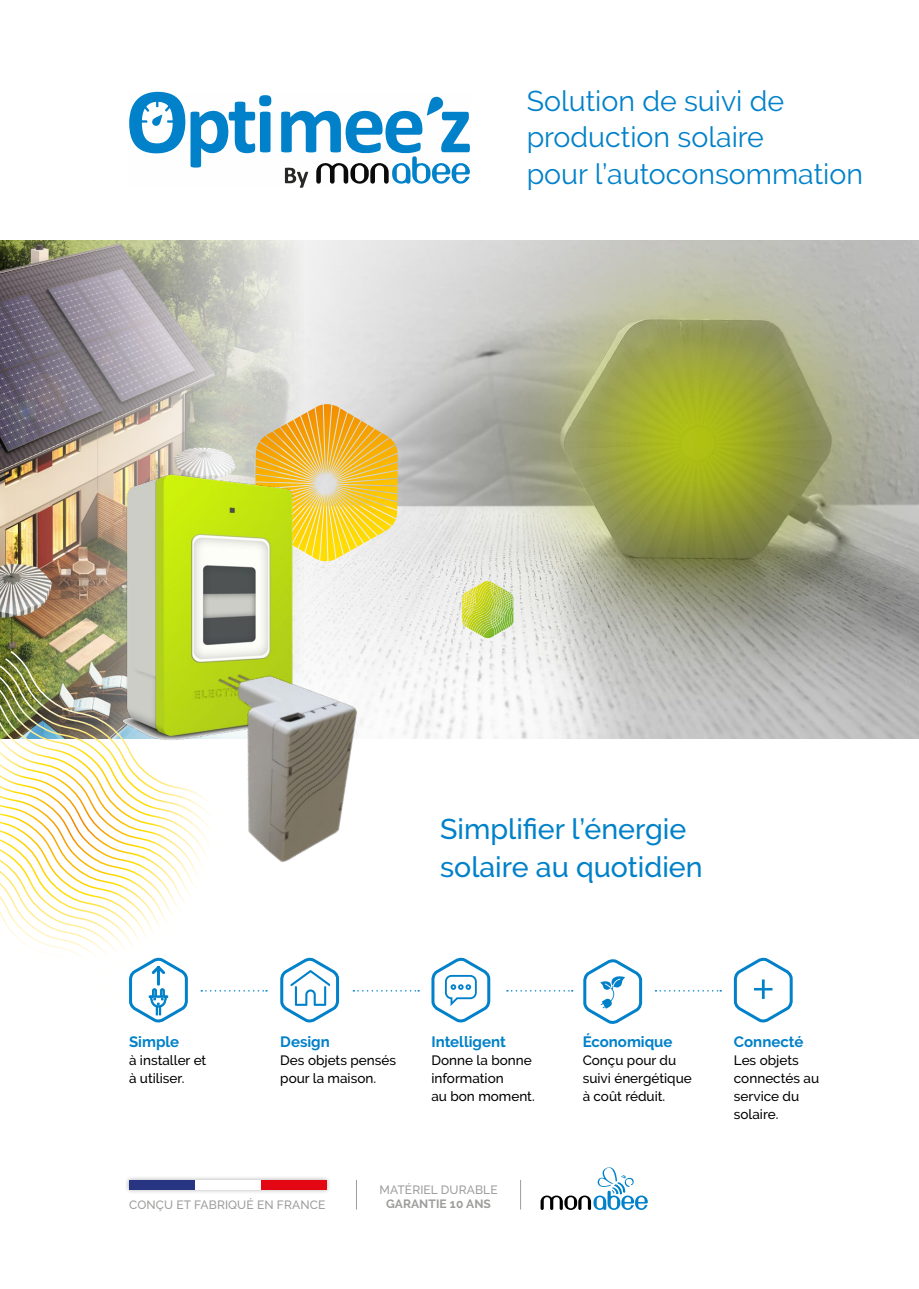
<style>
.page{position:relative;width:919px;height:1289px;background:#fff}
.page>*{position:absolute;margin:0;border:0;box-sizing:border-box;transform-origin:0 0}
.t1{font:300 60px "Raleway";color:#0081c9}
.t2{font:28.5px/36.3px "Raleway";color:#0081c9}
.t3{font:500 28.5px/37.5px "Raleway";color:#0081c9}
.t4{font:700 15px "Raleway";color:#0081c9}
.t5{font:500 13.5px/18px "Raleway";color:#000}
.t6{font:500 12px "Raleway";letter-spacing:.01em;color:#9d9d9c}
.t7{font:700 12px "Raleway";letter-spacing:.01em;color:#9d9d9c}
</style>
<div class="page">
<img style="left:303px;top:240px;width:615px;height:498px">
<img style="left:0;top:240px;width:303px;height:411px">
<svg style="left:129px;top:91px;width:341px;height:97px"></svg>
<svg style="left:280px;top:957px;width:60px;height:66px"></svg>
<svg style="left:733px;top:957px;width:60px;height:66px"></svg>
<svg style="left:0;top:651px;width:267px;height:372px"></svg>
<svg style="left:353px;top:990px;width:66px;height:1px"></svg>
<svg style="left:507px;top:990px;width:65px;height:1px"></svg>
<svg style="left:655px;top:990px;width:66px;height:1px"></svg>
<div style="left:124px;top:1175px;width:207px;height:18px;background:#000;opacity:.3"></div>
<div style="left:129px;top:1179px;width:66px;height:10px;background:#283583"></div>
<div style="left:195px;top:1179px;width:66px;height:10px;background:#fff"></div>
<div style="left:261px;top:1179px;width:65px;height:10px;background:#e30613"></div>
<hr style="left:356px;top:1179px;width:1px;height:30px;background:#9d9d9c">
<hr style="left:520px;top:1179px;width:1px;height:30px;background:#9d9d9c">
<svg style="left:462px;top:581px;width:52px;height:57px;background:#c5d76d"></svg>
<svg style="left:431px;top:957px;width:60px;height:66px"></svg>
<svg style="left:540px;top:1167px;width:107px;height:42px"></svg>
<svg style="left:255px;top:404px;width:142px;height:157px;background:#ebc765"></svg>
<svg style="left:583px;top:959px;width:60px;height:65px"></svg>
<img style="left:81px;top:429px;width:267px;height:363px">
<img style="left:150px;top:645px;width:288px;height:276px">
<h2 class="t2" style="left:526px;top:83px;width:338px">Solution de suivi de production solaire<br>pour l’autoconsommation</h2>
<h2 class="t3" style="left:440px;top:810px;width:264px">Simplifier l’énergie solaire au quotidien</h2>
<p class="t4" style="left:129px;top:1033px;width:52px">Simple</p>
<p class="t5" style="left:129px;top:1051px;width:79px">à installer et à utiliser.</p>
<p class="t4" style="left:280px;top:1033px;width:51px">Design</p>
<p class="t5" style="left:280px;top:1051px;width:117px">Des objets pensés pour la maison.</p>
<p class="t4" style="left:431px;top:1033px;width:76px">Intelligent</p>
<p class="t5" style="left:431px;top:1051px;width:105px">Donne la bonne information<br>au bon moment.</p>
<p class="t6" style="left:129px;top:1197px;width:198px">CONÇU ET FABRIQUÉ EN FRANCE</p>
<p class="t6" style="left:379px;top:1182px;width:120px">MATÉRIEL DURABLE</p>
<p class="t7" style="left:386px;top:1197px;width:106px">GARANTIE 10 ANS</p>
<p class="t4" style="left:582px;top:1033px;width:91px">Économique</p>
<p class="t5" style="left:582px;top:1051px;width:111px">Conçu pour du suivi énergétique à coût réduit.</p>
<h1 class="t1" style="left:750px;top:954px;width:26px">+</h1>
<p class="t4" style="left:733px;top:1033px;width:71px">Connecté</p>
<p class="t5" style="left:733px;top:1051px;width:87px">Les objets connectés au service du solaire.</p>
</div>
